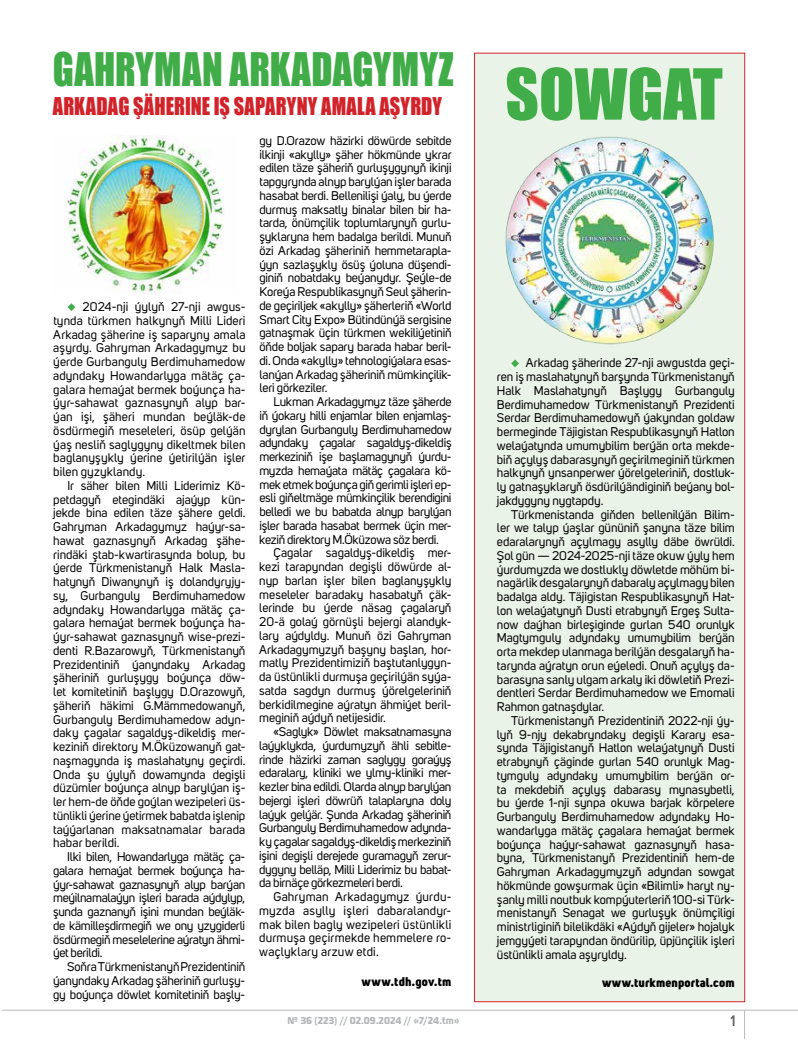
<style>
.page{position:relative;width:798px;height:1063px;background:#fff}
.page>*{position:absolute;margin:0;border:0;box-sizing:border-box;transform-origin:0 0}
.t1{font:65px "Impact";color:#41ad49}
.t2{font:42.5px "Impact";letter-spacing:.01em;color:#41ad49;scale:.9 1}
.t3{font:22.5px "Impact";letter-spacing:.01em;color:#d2232a;scale:.9 1}
.t4{font:600 15px "Uni Sans";color:#5f6062}
.t5{font:12.5px/13.8px "Uni Sans";letter-spacing:-.005em;color:#000;text-align:justify}
.t6{font:12.5px/13.8px "Uni Sans";letter-spacing:-.025em;color:#000}
.t7{font:800 12.5px "Uni Sans";letter-spacing:.02em;color:#000}
.t8{font:700 10px "Magistral Cond";letter-spacing:.01em;color:#b4b6b8}
</style>
<div class="page">
<hr style="left:0;top:1010px;width:797px;height:1px;background:#b6b8ba">
<svg style="left:744px;top:1011px;width:1px;height:28px"></svg>
<hr style="left:0;top:979px;width:2px;height:56px;background:#fff">
<svg style="left:67px;top:303px;width:8px;height:8px"></svg>
<img style="left:64px;top:136px;width:160px;height:157px">
<div style="left:474px;top:53px;width:270px;height:949px;background:#eaf3e7;border:1px solid #d2232a"></div>
<svg style="left:511px;top:360px;width:8px;height:7px"></svg>
<img style="left:505px;top:136px;width:209px;height:209px">
<h2 class="t2" style="left:53px;top:36px;width:447px">GAHRYMAN ARKADAGYMYZ</h2>
<h3 class="t3" style="left:53px;top:89px;width:434px">AR-KA-DAG ŞÄ-HE-RI-NE IŞ SA-PA-RY-NY AMA-LAAŞYR-DY</h3>
<p class="t5" style="left:53px;top:300px;width:194px;text-indent:29px">2024-nji ýylyň 27-nji awgus&shy;tynda türkmen halkynyň Milli Lideri Arkadag şäherine iş saparyny amala aşyrdy. Gahryman Arkadagymyz bu ýerde Gurbanguly Berdimuhamedow adyndaky Howandarlyga mätäç ça&shy;galara hemaýat bermek boýunça ha&shy;ýyr-sahawat gaznasynyň alyp bar&shy;ýan işi, şäheri mundan beýläk-de ösdürmegiň meseleleri, ösüp gelýän ýaş nesliň saglygyny dikeltmek bilen baglanyşykly ýerine ýetirilýän işler bilen gyzyklandy.</p>
<p class="t5" style="left:53px;top:479px;width:194px;text-align:left;text-indent:14px">Ir säher bilen Milli Liderimiz Kö&shy;petdagyň etegindäki ajaýyp kün&shy;jekde bina edilen täze şähere geldi.<br>Gahryman Arkadagymyz haýyr-sa&shy;hawat gaznasynyň Arkadag şähe&shy;rindäki ştab-kwartirasynda bolup, bu ýerde Türkmenistanyň Halk Masla&shy;hatynyň Diwanynyň iş dolandyryjy&shy;sy, Gurbanguly Berdimuhamedow adyndaky Howandarlyga mätäç ça&shy;galara hemaýat bermek boýunça ha&shy;ýyr-sahawat gaznasynyň wise-prezi&shy;denti R.Bazarowyň, Türkmenistanyň Prezidentiniň ýanyndaky Arkadag şäheriniň gurluşygy boýunça döw&shy;let komitetiniň başlygy D.Orazowyň, şäheriň häkimi G.Mämmedowanyň, Gurbanguly Berdimuhamedow adyn&shy;daky çagalar sagaldyş-dikeldiş mer&shy;keziniň direktory M.Öküzowanyň gat&shy;naşmagynda iş maslahatyny geçirdi.<br>Onda şu ýylyň dowamynda degişli düzümler boýunça alnyp barylýan iş&shy;ler hem-de öňde goýlan wezipeleri üs&shy;tünlikli ýerine ýetirmek babatda işlenip taýýarlanan maksatnamalar barada habar berildi.</p>
<p class="t6" style="left:53px;top:850px;width:194px;text-indent:14px">Ilki bilen, Howandarlyga mätäç ça&shy;galara hemaýat bermek boýunça ha&shy;ýyr-sahawat gaznasynyň alyp barýan meýilnamalaýyn işleri barada aýdylyp, şunda gaznanyň işini mundan beýläk&shy;de kämilleşdirmegiň we ony yzygiderli ösdürmegiň meselelerine aýratyn ähmi&shy;ýet berildi.</p>
<p class="t5" style="left:53px;top:960px;width:194px;text-indent:14px">Soňra Türkmenistanyň Prezidentiniň ýanyndaky Arkadag şäheriniň gurluşy&shy;gy boýunça döwlet komitetiniň başly-</p>
<p class="t5" style="left:259px;top:134px;width:194px">gy D.Orazow häzirki döwürde sebitde ilkinji «akylly» şäher hökmünde ykrar edilen täze şäheriň gurluşygynyň ikinji tapgyrynda alnyp barylýan işler barada hasabat berdi. Bellenilişi ýaly, bu ýerde durmuş maksatly binalar bilen bir ha&shy;tarda, önümçilik toplumlarynyň gurlu&shy;şyklaryna hem badalga berildi. Munuň özi Arkadag şäheriniň hemmetarapla&shy;ýyn sazlaşykly ösüş ýoluna düşendi&shy;giniň nobatdaky beýanydyr. Şeýle-de Koreýa Respublikasynyň Seul şäherin&shy;de geçiriljek «akylly» şäherleriň «World Smart Сity Eхpo» Bütindünýä sergisine gatnaşmak üçin türkmen wekiliýetiniň öňde boljak sapary barada habar beril&shy;di. Onda «akylly» tehnologiýalara esas&shy;lanýan Arkadag şäheriniň mümkinçilik&shy;leri görkeziler.</p>
<p class="t6" style="left:259px;top:395px;width:194px;text-indent:14px">Lukman Arkadagymyz täze şäherde iň ýokary hilli enjamlar bilen enjamlaş&shy;dyrylan Gurbanguly Berdimuhamedow adyndaky çagalar sagaldyş-dikeldiş merkeziniň işe başlamagynyň ýurdu&shy;myzda hemaýata mätäç çagalara kö&shy;mek etmek boýunça giň gerimli işleri ep&shy;esli giňeltmäge mümkinçilik berendigini belledi we bu babatda alnyp barylýan işler barada hasabat bermek üçin mer&shy;keziň direktory M.Öküzowa söz berdi.</p>
<p class="t5" style="left:259px;top:546px;width:194px;text-align:left;text-indent:14px">Çagalar sagaldyş-dikeldiş mer&shy;kezi tarapyndan degişli döwürde al&shy;nyp barlan işler bilen baglanyşykly meseleler baradaky hasabatyň çäk&shy;lerinde bu ýerde näsag çagalaryň 20-ä golaý görnüşli bejergi alandyk&shy;lary aýdyldy. Munuň özi Gahryman Arkadagymyzyň başyny başlan, hor&shy;matly Prezidentimiziň baştutanlygyn&shy;da üstünlikli durmuşa geçirilýän syýa&shy;satda sagdyn durmuş ýörelgeleriniň berkidilmegine aýratyn ähmiýet beril&shy;meginiň aýdyň netijesidir.</p>
<p class="t5" style="left:259px;top:725px;width:194px;text-indent:14px">«Saglyk» Döwlet maksatnamasyna laýyklykda, ýurdumyzyň ähli sebitle&shy;rinde häzirki zaman saglygy goraýyş edaralary, kliniki we ylmy-kliniki mer&shy;kezler bina edildi. Olarda alnyp barylýan bejergi işleri döwrüň talaplaryna doly laýyk gelýär. Şunda Arkadag şäheriniň Gurbanguly Berdimuhamedow adynda&shy;ky çagalar sagaldyş-dikeldiş merkeziniň işini degişli derejede guramagyň zerur&shy;dygyny belläp, Milli Liderimiz bu babat&shy;da birnäçe görkezmeleri berdi.</p>
<p class="t5" style="left:259px;top:890px;width:194px;text-indent:14px">Gahryman Arkadagymyz ýurdu&shy;myzda asylly işleri dabaralandyr&shy;mak bilen bagly wezipeleri üstünlikli durmuşa geçirmekde hemmelere ro&shy;waçlyklary arzuw etdi.</p>
<p class="t7" style="left:361px;top:974px;width:91px">www.tdh.gov.tm</p>
<p class="t8" style="left:287px;top:1015px;width:173px">№ 36 (223) // 02.09.2024 // «7/24.tm»</p>
<h1 class="t1" style="left:505px;top:44px;width:219px">SOW-GAT</h1>
<p class="t5" style="left:496px;top:356px;width:239px;text-align:left;text-indent:29px">Arkadag şäherinde 27-nji awgustda geçi&shy;ren iş maslahatynyň barşynda Türkmenistanyň Halk Maslahatynyň Başlygy Gurbanguly Berdimuhamedow Türkmenistanyň Prezidenti Serdar Berdimuhamedowyň ýakyndan goldaw bermeginde Täjigistan Respublikasynyň Hatlon welaýatynda umumybilim berýän orta mekde&shy;biň açylyş dabarasynyň geçirilmeginiň türkmen halkynyň ynsanperwer ýörelgeleriniň, dostluk&shy;ly gatnaşyklaryň ösdürilýändiginiň beýany bol&shy;jakdygyny nygtapdy.</p>
<p class="t5" style="left:496px;top:508px;width:239px;text-indent:14px">Türkmenistanda giňden bellenilýän Bilim&shy;ler we talyp ýaşlar gününiň şanyna täze bilim edaralarynyň açylmagy asylly däbe öwrüldi.<br>Şol gün — 2024-2025-nji täze okuw ýyly hem ýurdumyzda we dostlukly döwletde möhüm bi&shy;nagärlik desgalarynyň dabaraly açylmagy bilen badalga aldy. Täjigistan Respublikasynyň Hat&shy;lon welaýatynyň Dusti etrabynyň Ergeş Sulta&shy;now daýhan birleşiginde gurlan 540 orunlyk Magtymguly adyndaky umumybilim berýän orta mekdep ulanmaga berilýän desgalaryň ha&shy;tarynda aýratyn orun eýeledi. Onuň açylyş da&shy;barasyna sanly ulgam arkaly iki döwletiň Prezi&shy;dentleri Serdar Berdimuhamedow we Emomali Rahmon gatnaşdylar.</p>
<p class="t5" style="left:496px;top:714px;width:239px;text-indent:14px">Türkmenistanyň Prezidentiniň 2022-nji ýy&shy;lyň 9-njy dekabryndaky degişli Karary esa&shy;synda Täjigistanyň Hatlon welaýatynyň Dusti etrabynyň çäginde gurlan 540 orunlyk Mag&shy;tymguly adyndaky umumybilim berýän or&shy;ta mekdebiň açylyş dabarasy mynasybetli, bu ýerde 1-nji synpa okuwa barjak körpelere Gurbanguly Berdimuhamedow adyndaky Ho&shy;wandarlyga mätäç çagalara hemaýat bermek boýunça haýyr-sahawat gaznasynyň hasa&shy;byna, Türkmenistanyň Prezidentiniň hem-de Gahryman Arkadagymyzyň adyndan sowgat hökmünde gowşurmak üçin «Bilimli» haryt ny&shy;şanly milli noutbuk kompýuterleriň 100-si Türk&shy;menistanyň Senagat we gurluşyk önümçiligi ministrliginiň bilelikdäki «Aýdyň gijeler» hojalyk jemgyýeti tarapyndan öndürilip, üpjünçilik işleri üstünlikli amala aşyryldy.</p>
<p class="t7" style="left:601px;top:975px;width:134px">www.turkmenportal.com</p>
<p class="t4" style="left:730px;top:1010px;width:7px">1</p>
</div>
